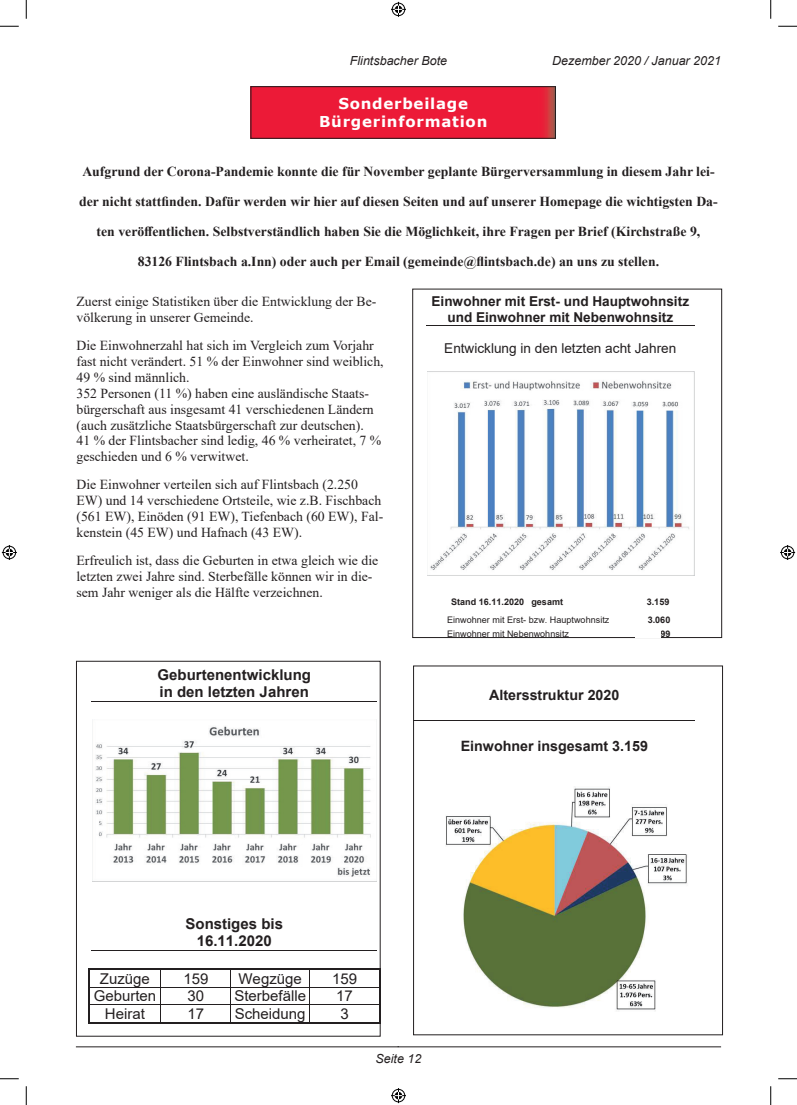
<style>
.page{position:relative;width:797px;height:1105px;background:#fff}
.page>*{position:absolute;margin:0;border:0;box-sizing:border-box;transform-origin:0 0}
.t1{font:700 15px/18px "Verdana";letter-spacing:.05em;color:#fff;text-align:center}
.t2{font:14.88px "Arial";color:#231f20}
.t3{font:700 14.88px/17.1px "Arial";color:#231f20}
.t4{font:700 14.25px "Arial";color:#231f20}
.t5{font:13.75px/15.8px "Times New Roman";color:#231f20}
.t6{font:700 13.75px/30px "Times New Roman";color:#231f20;text-align:center}
.t7{font:700 13.62px/15.6px "Arial";color:#231f20;text-align:center}
.t8{font:13.62px "Arial";color:#231f20}
.t9{font:italic 12.5px "Arial";color:#231f20}
.t10{font:9px "Arial";color:#231f20}
.t11{font:700 9px "Arial";color:#231f20}
</style>
<div class="page">
<hr style="left:76px;top:1046px;width:645px;height:1px;background:#231f20">
<div style="left:251px;top:87px;width:304px;height:51px;background:#ec1a37"></div>
<div style="left:251px;top:86px;width:304px;height:52px;border:1px solid #231f20"></div>
<hr style="left:413px;top:720px;width:282px;height:1px;background:#231f20">
<img style="left:445px;top:787px;width:242px;height:224px">
<div style="left:413px;top:665px;width:310px;height:370px;border:1px solid #231f20"></div>
<hr style="left:92px;top:701px;width:285px;height:1px;background:#231f20">
<img style="left:92px;top:719px;width:279px;height:162px">
<hr style="left:92px;top:950px;width:285px;height:1px;background:#231f20">
<hr style="left:90px;top:968px;width:71px;height:2px;background:#231f20">
<hr style="left:162px;top:968px;width:69px;height:2px;background:#231f20">
<hr style="left:232px;top:968px;width:77px;height:2px;background:#231f20">
<hr style="left:310px;top:968px;width:69px;height:2px;background:#231f20">
<hr style="left:90px;top:987px;width:71px;height:1px;background:#231f20">
<hr style="left:161px;top:987px;width:70px;height:1px;background:#231f20">
<hr style="left:231px;top:987px;width:78px;height:1px;background:#231f20">
<hr style="left:310px;top:987px;width:69px;height:1px;background:#231f20">
<hr style="left:90px;top:1004px;width:71px;height:1px;background:#231f20">
<hr style="left:161px;top:1004px;width:70px;height:1px;background:#231f20">
<hr style="left:231px;top:1004px;width:78px;height:1px;background:#231f20">
<hr style="left:310px;top:1004px;width:69px;height:1px;background:#231f20">
<svg style="left:88px;top:968px;width:2px;height:55px"></svg>
<hr style="left:90px;top:1022px;width:71px;height:1px;background:#231f20">
<hr style="left:162px;top:1022px;width:69px;height:1px;background:#231f20">
<hr style="left:232px;top:1022px;width:77px;height:1px;background:#231f20">
<svg style="left:309px;top:968px;width:1px;height:55px"></svg>
<hr style="left:310px;top:1022px;width:69px;height:1px;background:#231f20">
<div style="left:76px;top:661px;width:304px;height:376px;border:1px solid #231f20"></div>
<hr style="left:426px;top:325px;width:268px;height:1px;background:#231f20">
<img style="left:430px;top:380px;width:259px;height:190px">
<div style="left:412px;top:289px;width:310px;height:349px;border:1px solid #231f20"></div>
<div style="left:635px;top:627px;width:26px;height:10px;background:#fff"></div>
<svg style="left:0;top:25px;width:19px;height:2px"></svg>
<svg style="left:778px;top:25px;width:19px;height:2px"></svg>
<svg style="left:0;top:1078px;width:19px;height:1px"></svg>
<svg style="left:778px;top:1078px;width:19px;height:1px"></svg>
<svg style="left:25px;top:0;width:2px;height:19px"></svg>
<svg style="left:25px;top:1086px;width:2px;height:19px"></svg>
<svg style="left:770px;top:0;width:1px;height:19px"></svg>
<svg style="left:770px;top:1086px;width:1px;height:19px"></svg>
<svg style="left:391px;top:2px;width:15px;height:15px"></svg>
<svg style="left:391px;top:1088px;width:15px;height:15px"></svg>
<svg style="left:2px;top:545px;width:15px;height:15px"></svg>
<svg style="left:780px;top:545px;width:15px;height:15px"></svg>
<p class="t9" style="left:350px;top:53px;width:99px">Flintsbacher Bote</p>
<p class="t9" style="left:552px;top:53px;width:170px">Dezember 2020 / Januar 2021</p>
<p class="t1" style="left:319px;top:94px;width:170px">Sonderbeilage<br>Bürgerinformation</p>
<p class="t6" style="left:79px;top:156px;width:640px">Aufgrund der Corona-Pandemie konnte die für November geplante Bürgerversammlung in diesem Jahr lei&shy;der nicht stattfinden. Dafür werden wir hier auf diesen Seiten und auf unserer Homepage die wichtigsten Da&shy;ten veröffentlichen. Selbstverständlich haben Sie die Möglichkeit, ihre Fragen per Brief (Kirchstraße 9, 83126 Flintsbach a.Inn) oder auch per Email (gemeinde@flintsbach.de) an uns zu stellen.</p>
<p class="t5" style="left:76px;top:293px;width:301px">Zuerst einige Statistiken über die Entwicklung der Be&shy;völkerung in unserer Gemeinde.</p>
<p class="t5" style="left:76px;top:337px;width:309px">Die Einwohnerzahl hat sich im Vergleich zum Vorjahr fast nicht verändert. 51 % der Einwohner sind weiblich, 49 % sind männlich.<br>352 Personen (11 %) haben eine ausländische Staats&shy;bürgerschaft aus insgesamt 41 verschiedenen Ländern (auch zusätzliche Staatsbürgerschaft zur deutschen).<br>41 % der Flintsbacher sind ledig, 46 % verheiratet, 7 % geschieden und 6 % verwitwet.</p>
<p class="t5" style="left:76px;top:476px;width:308px">Die Einwohner verteilen sich auf Flintsbach (2.250<br>EW) und 14 verschiedene Ortsteile, wie z.B. Fischbach (561 EW), Einöden (91 EW), Tiefenbach (60 EW), Fal&shy;kenstein (45 EW) und Hafnach (43 EW).</p>
<p class="t5" style="left:76px;top:552px;width:303px">Erfreulich ist, dass die Geburten in etwa gleich wie die letzten zwei Jahre sind. Sterbefälle können wir in die&shy;sem Jahr weniger als die Hälfte verzeichnen.</p>
<p class="t7" style="left:431px;top:294px;width:259px">Einwohner mit Erst- und Hauptwohnsitz und Einwohner mit Nebenwohnsitz</p>
<p class="t8" style="left:444px;top:339px;width:233px">Entwicklung in den letzten acht Jahren</p>
<p class="t11" style="left:451px;top:595px;width:113px">Stand 16.11.2020 gesamt</p>
<p class="t11" style="left:646px;top:595px;width:24px">3.159</p>
<p class="t10" style="left:447px;top:614px;width:164px">Einwohner mit Erst- bzw. Hauptwohnsitz</p>
<p class="t11" style="left:647px;top:614px;width:24px">3.060</p>
<p class="t10" style="left:447px;top:627px;width:123px">Einwohner mit Nebenwohnsitz</p>
<p class="t11" style="left:655px;top:627px;width:17px">199</p>
<p class="t3" style="left:157px;top:666px;width:155px">Geburtenentwicklung in den letzten Jahren</p>
<p class="t4" style="left:489px;top:685px;width:132px">Altersstruktur 2020</p>
<p class="t4" style="left:460px;top:736px;width:189px">Einwohner insgesamt 3.159</p>
<p class="t3" style="left:185px;top:916px;width:99px;text-align:center">Sonstiges bis<br>16.11.2020</p>
<p class="t2" style="left:100px;top:968px;width:51px">Zuzüge</p>
<p class="t2" style="left:183px;top:968px;width:26px">159</p>
<p class="t2" style="left:238px;top:968px;width:65px">Wegzüge</p>
<p class="t2" style="left:332px;top:968px;width:26px">159</p>
<p class="t2" style="left:94px;top:986px;width:64px">Geburten</p>
<p class="t2" style="left:188px;top:986px;width:18px">30</p>
<p class="t2" style="left:234px;top:986px;width:73px">Sterbefälle</p>
<p class="t2" style="left:336px;top:986px;width:18px">17</p>
<p class="t2" style="left:105px;top:1003px;width:41px">Heirat</p>
<p class="t2" style="left:188px;top:1003px;width:18px">17</p>
<p class="t2" style="left:235px;top:1003px;width:72px">Scheidung</p>
<p class="t2" style="left:340px;top:1003px;width:10px">3</p>
<p class="t9" style="left:375px;top:1050px;width:47px">Seite 12</p>
</div>
